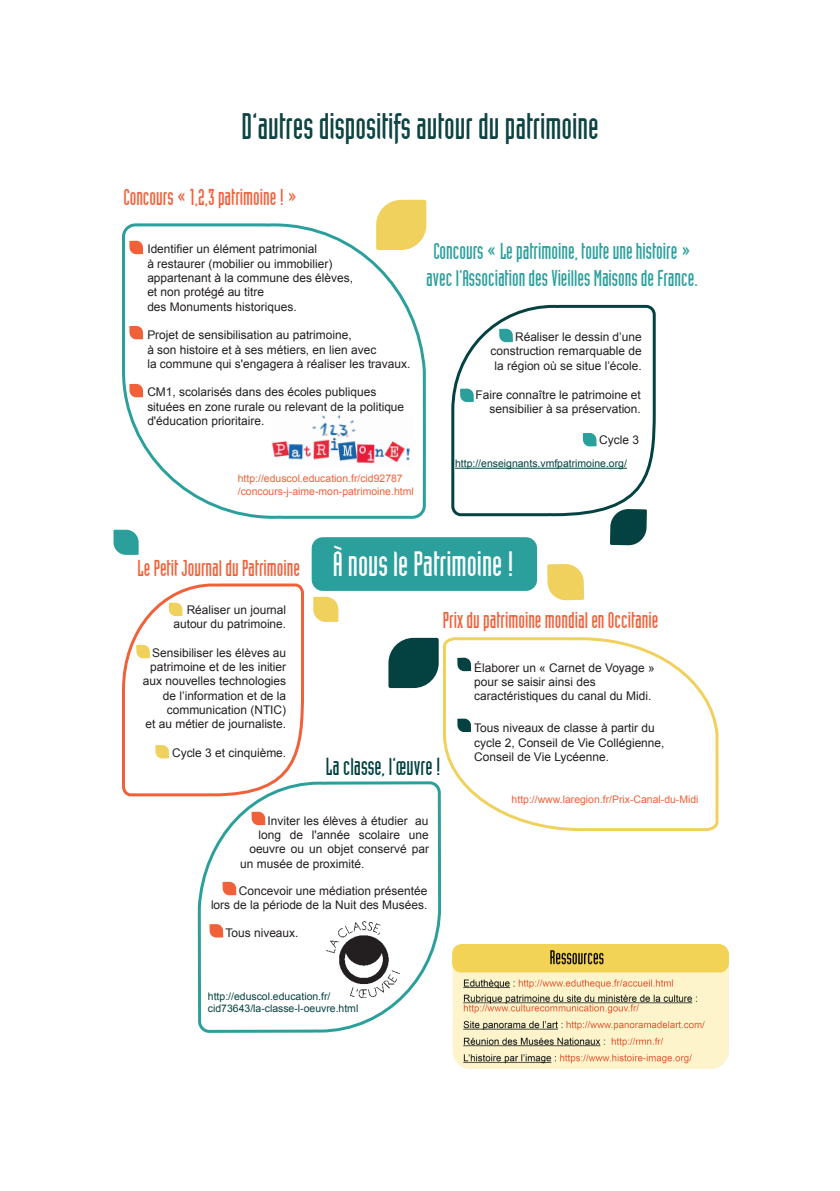
<style>
.page{position:relative;width:840px;height:1191px;background:#fff}
.page>*{position:absolute;margin:0;border:0;box-sizing:border-box;transform-origin:0 0}
.t1{font:36px "Industria Solid";color:#0e4443}
.t2{font:34.2px "Industria Solid";color:#fff}
.t3{font:24px "Industria Solid";color:#034240}
.t4{font:22.4px "Industria Solid";color:#f0613a}
.t5{font:22.4px/26.8px "Industria Solid";color:#2a9f9c;text-align:center}
.t6{font:12px/14.4px "Arial";color:#231f20;text-align:right}
.t7{font:10.4px/12.6px "Arial";color:#f0613a}
.t8{font:10.4px/12.6px "Arial";color:#034240}
</style>
<div class="page">
<img style="left:452px;top:944px;width:275px;height:125px">
<svg style="left:451px;top:304px;width:205px;height:214px"></svg>
<hr style="left:455px;top:468px;width:171px;height:1px;background:#034240">
<svg style="left:197px;top:199px;width:245px;height:834px"></svg>
<svg style="left:251px;top:811px;width:14px;height:14px"></svg>
<svg style="left:222px;top:881px;width:14px;height:14px"></svg>
<svg style="left:209px;top:924px;width:14px;height:13px"></svg>
<svg style="left:441px;top:636px;width:278px;height:196px"></svg>
<svg style="left:122px;top:222px;width:305px;height:298px"></svg>
<div style="left:311px;top:537px;width:225px;height:54px;background:#2a9f9c;border-radius:11px"></div>
<svg style="left:113px;top:530px;width:25px;height:25px"></svg>
<svg style="left:313px;top:597px;width:25px;height:25px"></svg>
<svg style="left:547px;top:564px;width:36px;height:36px"></svg>
<svg style="left:609px;top:509px;width:37px;height:36px"></svg>
<svg style="left:376px;top:200px;width:50px;height:50px;background:#f1d56f"></svg>
<svg style="left:388px;top:638px;width:50px;height:50px;background:#1e5655"></svg>
<svg style="left:129px;top:241px;width:14px;height:13px"></svg>
<svg style="left:129px;top:326px;width:14px;height:13px"></svg>
<svg style="left:129px;top:384px;width:14px;height:13px"></svg>
<svg style="left:457px;top:657px;width:14px;height:14px"></svg>
<svg style="left:457px;top:718px;width:14px;height:14px"></svg>
<svg style="left:499px;top:329px;width:13px;height:13px"></svg>
<svg style="left:460px;top:388px;width:13px;height:14px"></svg>
<svg style="left:582px;top:433px;width:14px;height:13px"></svg>
<svg style="left:122px;top:582px;width:183px;height:216px"></svg>
<h1 class="t1" style="left:241px;top:107px;width:359px">D’autres dispositifs autour du patrimoine</h1>
<h3 class="t4" style="left:123px;top:185px;width:175px">Concours « 1,2,3 patrimoine ! »</h3>
<p class="t6" style="left:147px;top:242px;width:207px;text-align:left">Identifier un élément patrimonial<br>à restaurer (mobilier ou immobilier) appartenant à la commune des élèves, et non protégé au titre<br>des Monuments historiques.</p>
<p class="t6" style="left:147px;top:328px;width:264px;text-align:left">Projet de sensibilisation au patrimoine,<br>à son histoire et à ses métiers, en lien avec<br>la commune qui s'engagera à réaliser les travaux.</p>
<p class="t6" style="left:147px;top:385px;width:258px;text-align:left">CM1, scolarisés dans des écoles publiques situées en zone rurale ou relevant de la politique d'éducation prioritaire.</p>
<p class="t7" style="left:238px;top:472px;width:177px">http://eduscol.education.fr/cid92787 /concours-j-aime-mon-patrimoine.html</p>
<h3 class="t5" style="left:426px;top:237px;width:273px">Concours « Le patrimoine, toute une histoire » avec l’Association des Vieilles Maisons de France.</h3>
<p class="t6" style="left:490px;top:330px;width:153px">Réaliser le dessin d’une construction remarquable de la région où se situe l’école.</p>
<p class="t6" style="left:475px;top:388px;width:167px">Faire connaître le patrimoine et sensibilier à sa préservation.</p>
<p class="t6" style="left:599px;top:433px;width:41px">Cycle 3</p>
<p class="t8" style="left:455px;top:457px;width:173px">http://enseignants.vmfpatrimoine.org/</p>
<h3 class="t4" style="left:137px;top:555px;width:164px">Le Petit Journal du Patrimoine</h3>
<p class="t6" style="left:173px;top:602px;width:114px">Réaliser un journal autour du patrimoine.</p>
<p class="t6" style="left:143px;top:645px;width:145px">Sensibiliser les élèves au patrimoine et de les initier aux nouvelles technologies de l’information et de la communication (NTIC)<br>et au métier de journaliste.</p>
<p class="t6" style="left:172px;top:745px;width:116px">Cycle 3 et cinquième.</p>
<h2 class="t2" style="left:332px;top:545px;width:182px">À nous le Patrimoine !</h2>
<h3 class="t4" style="left:442px;top:607px;width:217px">Prix du patrimoine mondial en Occitanie</h3>
<h3 class="t3" style="left:325px;top:753px;width:116px">La classe, l’œuvre !</h3>
<p class="t6" style="left:474px;top:660px;width:182px;text-align:left">Élaborer un « Carnet de Voyage » pour se saisir ainsi des caractéristiques du canal du Midi.</p>
<p class="t6" style="left:474px;top:721px;width:192px;text-align:left">Tous niveaux de classe à partir du cycle 2, Conseil de Vie Collégienne,<br>Conseil de Vie Lycéenne.</p>
<p class="t7" style="left:511px;top:793px;width:188px">http://www.laregion.fr/Prix-Canal-du-Midi</p>
<p class="t6" style="left:267px;top:813px;width:162px">Inviter les élèves à étudier au</p>
<p class="t6" style="left:258px;top:827px;width:172px">long de l'année scolaire une</p>
<p class="t6" style="left:249px;top:842px;width:181px">oeuvre ou un objet conservé par</p>
<p class="t6" style="left:240px;top:856px;width:125px">un musée de proximité.</p>
<p class="t6" style="left:211px;top:883px;width:218px">Concevoir une médiation présentée<br>lors de la période de la Nuit des Musées.</p>
<p class="t6" style="left:225px;top:925px;width:74px">Tous niveaux.</p>
<p class="t8" style="left:208px;top:989px;width:152px">http://eduscol.education.fr/ cid73643/la-classe-l-oeuvre.html</p>
</div>
